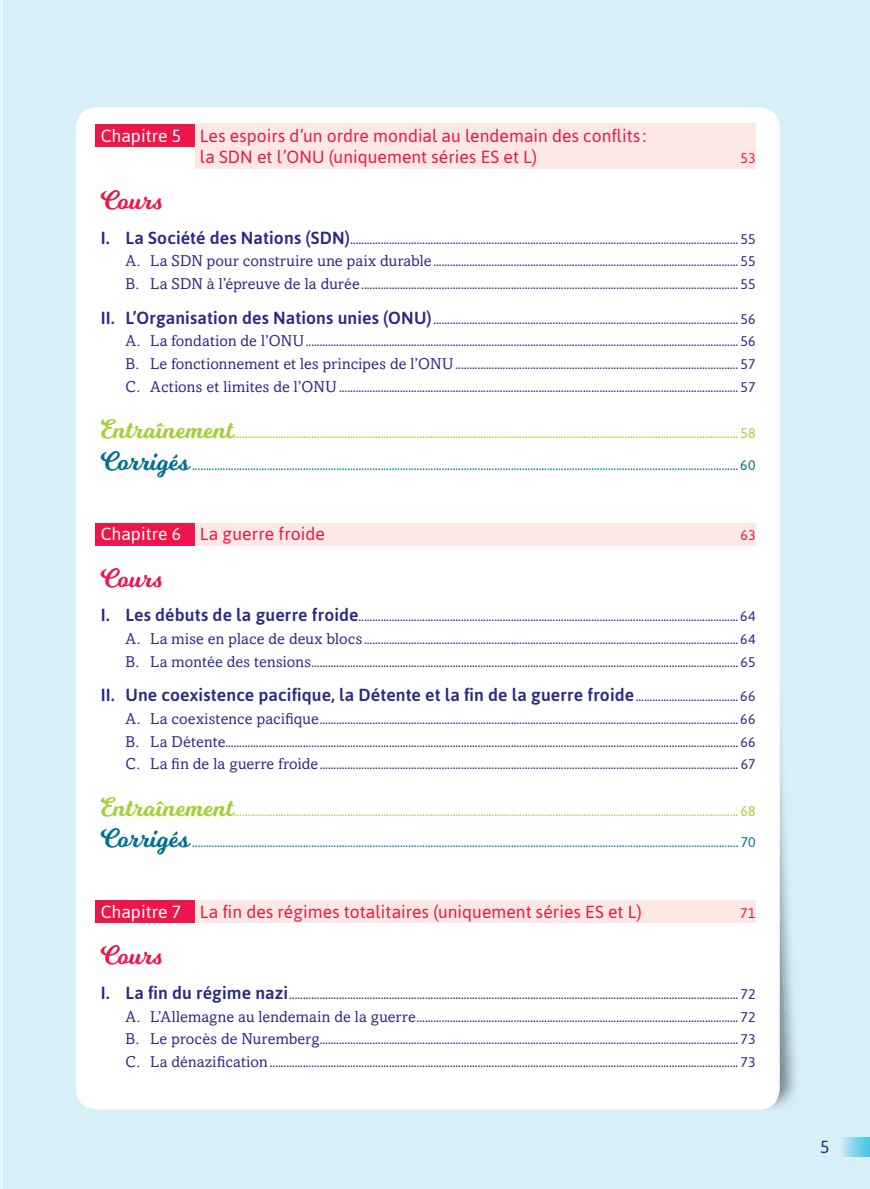
<style>
.page{position:relative;width:870px;height:1189px;background:#fff}
.page>*{position:absolute;margin:0;border:0;box-sizing:border-box;transform-origin:0 0}
.t1{font:26.25px "Milkshake";letter-spacing:.005em;color:#ed164b}
.t2{font:17.5px/21px "Asap";color:#ed164b;text-align:center}
.t3{font:500 17.5px "Asap";letter-spacing:.01em;color:#2a2a86}
.t4{font:17.5px "Asap";color:#2a2a86}
.t5{font:14px/22.8px "Asap";letter-spacing:.015em;color:#2a2a86;text-align:justify}
.t6{font:14px "Asap";color:#007095}
.t7{font:14px "Asap";color:#a6ce39}
.t8{font:14px "Asap";color:#ed164b}
.s1{color:#fff}
.s2{font-weight:500;font-size:17.5px}
.s3{font-family:"Amasis MT Std";font-size:15.75px}
.s4{font-family:"Milkshake";font-size:26.25px}
.s5{font-weight:400;font-size:14px}
</style>
<div class="page">
<div style="left:2px;top:0;width:868px;height:1189px;background:#d7eff7"></div>
<svg style="left:842px;top:1137px;width:28px;height:19px"></svg>
<img style="left:76px;top:915px;width:720px;height:195px">
<div style="left:76px;top:107px;width:704px;height:1002px;background:#fff;border-radius:21px"></div>
<hr style="left:0;top:0;width:1px;height:1189px;background:#d7eff7">
<div style="left:96px;top:124px;width:99px;height:23px;background:#ed164b"></div>
<div style="left:195px;top:123px;width:560px;height:46px;background:#fde8e3"></div>
<div style="left:96px;top:523px;width:99px;height:23px;background:#ed164b"></div>
<div style="left:195px;top:523px;width:560px;height:23px;background:#fde8e3"></div>
<div style="left:96px;top:900px;width:99px;height:23px;background:#ed164b"></div>
<div style="left:195px;top:900px;width:560px;height:23px;background:#fde8e3"></div>
<p class="t2" style="left:101px;top:126px;width:547px"><span class="s1">Chapitre 5</span> Les espoirs d’un ordre mondial au lendemain des conflits : la SDN et l’ONU (uniquement séries ES et L)</p>
<p class="t8" style="left:740px;top:152px;width:17px">53</p>
<h1 class="t1" style="left:101px;top:191px;width:62px">Cours</h1>
<p class="t5" style="left:125px;top:228px;width:632px;text-indent:-25px"><span class="s2">I. La Société des Nations (SDN)</span> ............................................................................................................................................ 55<br><span class="s3">A. La SDN pour construire une paix durable</span> .............................................................................................................. 55<br><span class="s3">B. La SDN à l’épreuve de la durée</span> ........................................................................................................................................ 55</p>
<p class="t5" style="left:125px;top:308px;width:632px;text-indent:-25px"><span class="s2">II. L’Organisation des Nations unies (ONU)</span> .............................................................................................................. 56<br><span class="s3">A. La fondation de l’ONU</span> ............................................................................................................................................................ 56<br><span class="s3">B. Le fonctionnement et les principes de l’ONU</span> ...................................................................................................... 57<br><span class="s3">C. Actions et limites de l’ONU</span> ................................................................................................................................................ 57</p>
<p class="t7" style="left:101px;top:428px;width:656px"><span class="s4">Entraînement</span>...................................................................................................................................................................................... 58</p>
<p class="t6" style="left:101px;top:459px;width:656px"><span class="s4">Corrigés</span> ..................................................................................................................................................................................................... 60</p>
<p class="t2" style="left:101px;top:525px;width:226px"><span class="s1">Chapitre 6</span> La guerre froide</p>
<p class="t8" style="left:740px;top:530px;width:17px">63</p>
<h1 class="t1" style="left:101px;top:568px;width:62px">Cours</h1>
<p class="t5" style="left:125px;top:606px;width:632px;text-indent:-25px"><span class="s2">I. Les débuts de la guerre froide</span>......................................................................................................................................... 64<br><span class="s3">A. La mise en place de deux blocs</span> ....................................................................................................................................... 64<br><span class="s3">B. La montée des tensions</span> .......................................................................................................................................................... 65</p>
<p class="t3" style="left:101px;top:688px;width:656px">II. Une coexistence pacifique, la Détente et la fin de la guerre froide <span class="s5">..................................... 66</span></p>
<p class="t5" style="left:125px;top:708px;width:632px"><span class="s3">A. La coexistence pacifique</span> ....................................................................................................................................................... 66<br><span class="s3">B. La Détente</span>......................................................................................................................................................................................... 66<br><span class="s3">C. La fin de la guerre froide</span> ....................................................................................................................................................... 67</p>
<p class="t7" style="left:101px;top:805px;width:656px"><span class="s4">Entraînement</span>...................................................................................................................................................................................... 68</p>
<p class="t6" style="left:101px;top:836px;width:656px"><span class="s4">Corrigés</span> ..................................................................................................................................................................................................... 70</p>
<p class="t2" style="left:101px;top:902px;width:542px"><span class="s1">Chapitre 7</span> La fin des régimes totalitaires (uniquement séries ES et L)</p>
<p class="t8" style="left:740px;top:907px;width:17px">71</p>
<h1 class="t1" style="left:101px;top:946px;width:62px">Cours</h1>
<p class="t5" style="left:125px;top:983px;width:632px;text-indent:-25px"><span class="s2">I. La fin du régime nazi</span> .................................................................................................................................................................. 72<br><span class="s3">A. L’Allemagne au lendemain de la guerre</span> .................................................................................................................... 72<br><span class="s3">B. Le procès de Nuremberg</span> ....................................................................................................................................................... 73<br><span class="s3">C. La dénazification</span> ......................................................................................................................................................................... 73</p>
<p class="t4" style="left:820px;top:1139px;width:11px">5</p>
</div>
